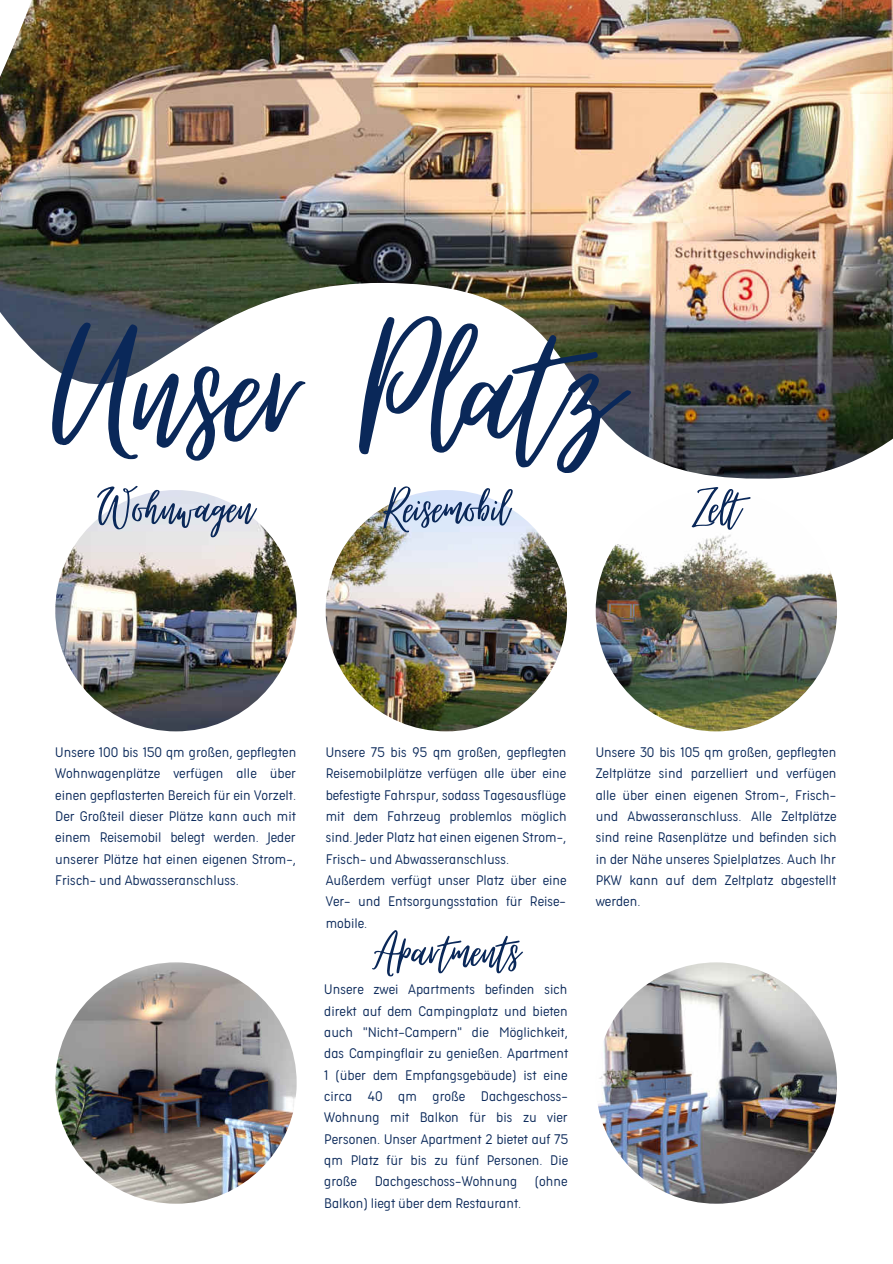
<style>
.page{position:relative;width:893px;height:1264px;background:#fff}
.page>*{position:absolute;margin:0;border:0;box-sizing:border-box;transform-origin:0 0}
.t1{font:223.35px "Virtual";color:#0a2859}
.t2{font:63.3px "Virtual";color:#0a2859}
.t3{font:300 15.3px/21.3px "Aristotelica Pro Cnd Txt";color:#0a2859;text-align:justify}
</style>
<div class="page">
<img style="left:0;top:0;width:892px;height:478px">
<img style="left:55px;top:490px;width:241px;height:241px;border-radius:50%">
<img style="left:325px;top:490px;width:242px;height:241px;border-radius:50%">
<img style="left:595px;top:490px;width:242px;height:241px;border-radius:50%">
<img style="left:55px;top:962px;width:241px;height:241px;border-radius:50%">
<img style="left:595px;top:962px;width:242px;height:241px;border-radius:50%">
<h1 class="t1" style="left:55px;top:278px;width:565px">Unser Platz</h1>
<h2 class="t2" style="left:98px;top:476px;width:157px">Wohnwagen</h2>
<h2 class="t2" style="left:384px;top:476px;width:126px">Reisemobil</h2>
<h2 class="t2" style="left:692px;top:476px;width:49px">Zelt</h2>
<p class="t3" style="left:55px;top:740px;width:242px">Unsere 100 bis 150 qm großen, gepflegten Wohnwagenplätze verfügen alle über einen gepflasterten Bereich für ein Vorzelt.<br>Der Großteil dieser Plätze kann auch mit einem Reisemobil belegt werden. Jeder unserer Plätze hat einen eigenen Strom-, Frisch- und Abwasseranschluss.</p>
<p class="t3" style="left:325px;top:740px;width:243px;text-align:left">Unsere 75 bis 95 qm großen, gepflegten Reisemobilplätze verfügen alle über eine befestigte Fahrspur, sodass Tagesausflüge mit dem Fahrzeug problemlos möglich sind. Jeder Platz hat einen eigenen Strom-, Frisch- und Abwasseranschluss.<br>Außerdem verfügt unser Platz über eine Ver- und Entsorgungsstation für Reise&shy;mobile.</p>
<h2 class="t2" style="left:373px;top:919px;width:148px">Apartments</h2>
<p class="t3" style="left:324px;top:977px;width:245px">Unsere zwei Apartments befinden sich direkt auf dem Campingplatz und bieten auch "Nicht-Campern" die Möglichkeit, das Campingflair zu genießen. Apartment 1 (über dem Empfangsgebäude) ist eine circa 40 qm große Dachgeschoss-Wohnung mit Balkon für bis zu vier Personen. Unser Apartment 2 bietet auf 75 qm Platz für bis zu fünf Personen. Die große Dachgeschoss-Wohnung (ohne Balkon) liegt über dem Restaurant.</p>
<p class="t3" style="left:595px;top:740px;width:242px">Unsere 30 bis 105 qm großen, gepflegten Zeltplätze sind parzelliert und verfügen alle über einen eigenen Strom-, Frisch&shy;und Abwasseranschluss. Alle Zeltplätze sind reine Rasenplätze und befinden sich in der Nähe unseres Spielplatzes. Auch Ihr PKW kann auf dem Zeltplatz abgestellt werden.</p>
</div>
